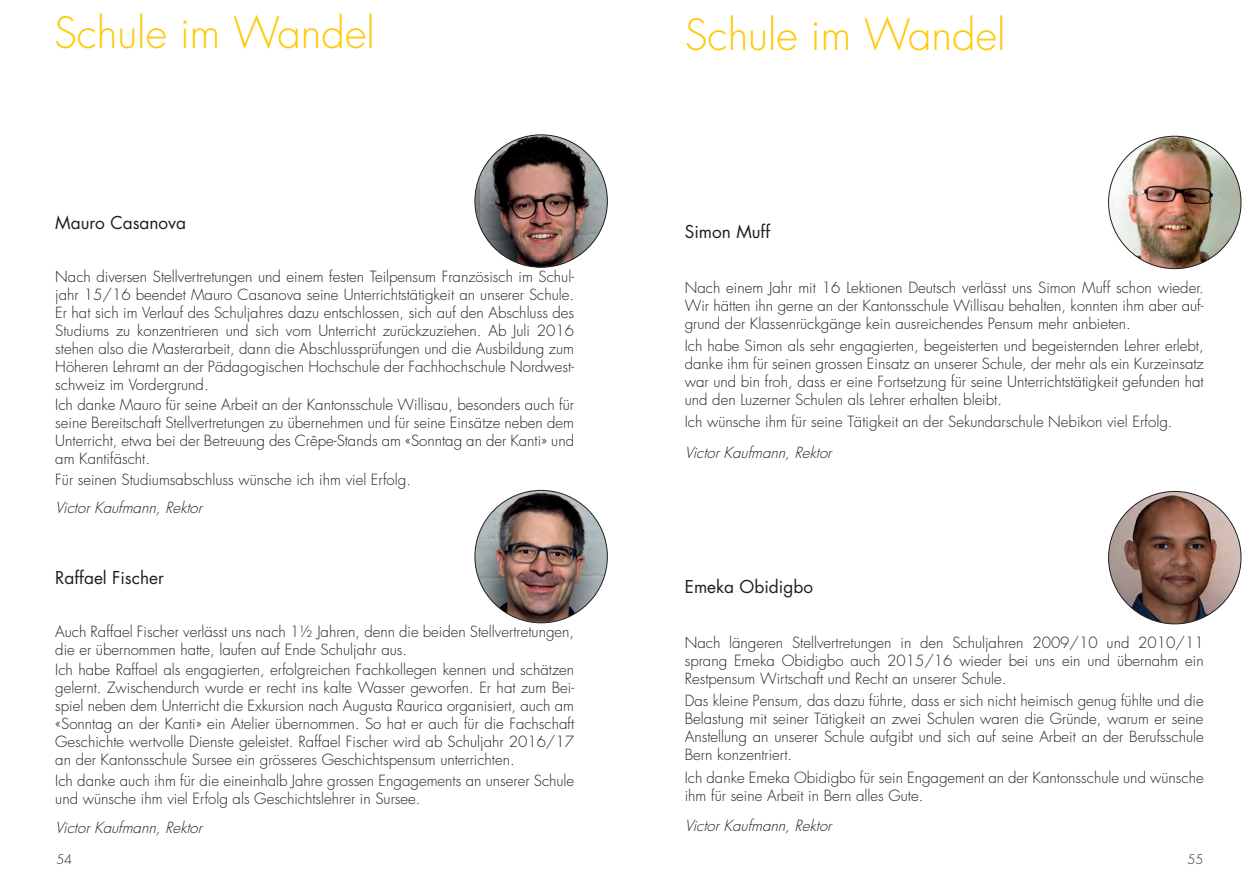
<style>
.page{position:relative;width:1259px;height:893px;background:#fff}
.page>*{position:absolute;margin:0;border:0;box-sizing:border-box;transform-origin:0 0}
.t1{font:300 42px "Futura Luzern";color:#feca0a}
.t2{font:17.25px "Futura Luzern";color:#231f20}
.t3{font:300 15px/18px "Futura Luzern";color:#231f20;text-align:justify}
.t4{font:italic 300 15px "Futura Luzern";color:#231f20}
.t5{font:300 12.75px "Futura Luzern";color:#231f20}
</style>
<div class="page">
<img style="left:480px;top:135px;width:127px;height:132px">
<img style="left:475px;top:490px;width:132px;height:133px;border-radius:66px">
<img style="left:1115px;top:136px;width:122px;height:133px">
<img style="left:1108px;top:491px;width:133px;height:133px;border-radius:66px">
<p class="t1" style="left:54px;top:7px;width:322px">Schule im Wandel</p>
<p class="t1" style="left:685px;top:9px;width:322px">Schule im Wandel</p>
<p class="t2" style="left:55px;top:211px;width:132px">Mauro Casanova</p>
<p class="t3" style="left:55px;top:268px;width:520px">Nach diversen Stellvertretungen und einem festen Teilpensum Französisch im Schul&shy;jahr 15/16 beendet Mauro Casanova seine Unterrichtstätigkeit an unserer Schule.<br>Er hat sich im Verlauf des Schuljahres dazu entschlossen, sich auf den Abschluss des Studiums zu konzentrieren und sich vom Unterricht zurückzuziehen. Ab Juli 2016 stehen also die Masterarbeit, dann die Abschlussprüfungen und die Ausbildung zum Höheren Lehramt an der Pädagogischen Hochschule der Fachhochschule Nordwest&shy;schweiz im Vordergrund.</p>
<p class="t3" style="left:55px;top:396px;width:520px">Ich danke Mauro für seine Arbeit an der Kantonsschule Willisau, besonders auch für seine Bereitschaft Stellvertretungen zu übernehmen und für seine Einsätze neben dem Unterricht, etwa bei der Betreuung des Crêpe-Stands am «Sonntag an der Kanti» und am Kantifäscht.</p>
<p class="t3" style="left:55px;top:471px;width:357px">Für seinen Studiumsabschluss wünsche ich ihm viel Erfolg.</p>
<p class="t4" style="left:55px;top:499px;width:153px">VictorKaufmann,Rektor</p>
<p class="t2" style="left:55px;top:567px;width:110px">Raffael Fischer</p>
<p class="t3" style="left:55px;top:623px;width:520px">Auch Raffael Fischer verlässt uns nach 1½ Jahren, denn die beiden Stellvertretungen, die er übernommen hatte, laufen auf Ende Schuljahr aus.</p>
<p class="t3" style="left:55px;top:661px;width:520px">Ich habe Raffael als engagierten, erfolgreichen Fachkollegen kennen und schätzen gelernt. Zwischendurch wurde er recht ins kalte Wasser geworfen. Er hat zum Bei&shy;spiel neben dem Unterricht die Exkursion nach Augusta Raurica organisiert, auch am «Sonntag an der Kanti» ein Atelier übernommen. So hat er auch für die Fachschaft Geschichte wertvolle Dienste geleistet. Raffael Fischer wird ab Schuljahr 2016/17 an der Kantonsschule Sursee ein grösseres Geschichtspensum unterrichten.</p>
<p class="t3" style="left:55px;top:772px;width:520px">Ich danke auch ihm für die eineinhalb Jahre grossen Engagements an unserer Schule und wünsche ihm viel Erfolg als Geschichtslehrer in Sursee.</p>
<p class="t4" style="left:55px;top:818px;width:153px">VictorKaufmann,Rektor</p>
<p class="t2" style="left:685px;top:221px;width:87px">Simon Muff</p>
<p class="t3" style="left:685px;top:279px;width:520px">Nach einem Jahr mit 16 Lektionen Deutsch verlässt uns Simon Muff schon wieder.<br>Wir hätten ihn gerne an der Kantonsschule Willisau behalten, konnten ihm aber auf&shy;grund der Klassenrückgänge kein ausreichendes Pensum mehr anbieten.</p>
<p class="t3" style="left:685px;top:337px;width:520px">Ich habe Simon als sehr engagierten, begeisterten und begeisternden Lehrer erlebt, danke ihm für seinen grossen Einsatz an unserer Schule, der mehr als ein Kurzeinsatz war und bin froh, dass er eine Fortsetzung für seine Unterrichtstätigkeit gefunden hat und den Luzerner Schulen als Lehrer erhalten bleibt.</p>
<p class="t3" style="left:685px;top:413px;width:489px">Ich wünsche ihm für seine Tätigkeit an der Sekundarschule Nebikon viel Erfolg.</p>
<p class="t4" style="left:685px;top:444px;width:153px">VictorKaufmann,Rektor</p>
<p class="t2" style="left:685px;top:576px;width:130px">Emeka Obidigbo</p>
<p class="t3" style="left:685px;top:634px;width:520px">Nach längeren Stellvertretungen in den Schuljahren 2009/10 und 2010/11 sprang Emeka Obidigbo auch 2015/16 wieder bei uns ein und übernahm ein Restpensum Wirtschaft und Recht an unserer Schule.</p>
<p class="t3" style="left:685px;top:692px;width:520px">Das kleine Pensum, das dazu führte, dass er sich nicht heimisch genug fühlte und die Belastung mit seiner Tätigkeit an zwei Schulen waren die Gründe, warum er seine Anstellung an unserer Schule aufgibt und sich auf seine Arbeit an der Berufsschule Bern konzentriert.</p>
<p class="t3" style="left:685px;top:769px;width:520px">Ich danke Emeka Obidigbo für sein Engagement an der Kantonsschule und wünsche ihm für seine Arbeit in Bern alles Gute.</p>
<p class="t4" style="left:685px;top:817px;width:153px">VictorKaufmann,Rektor</p>
<p class="t5" style="left:56px;top:851px;width:17px">54</p>
<p class="t5" style="left:1187px;top:851px;width:17px">55</p>
</div>
